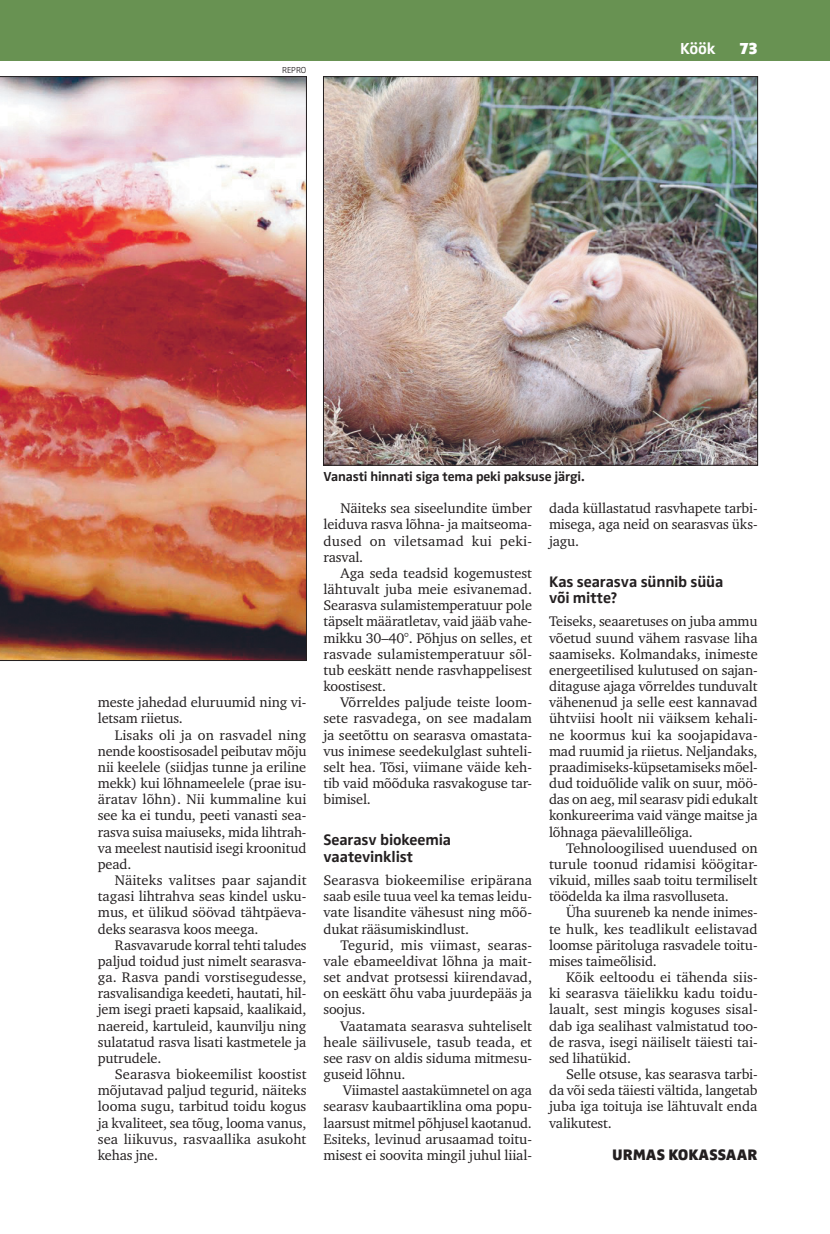
<style>
.page{position:relative;width:830px;height:1234px;background:#fff}
.page>*{position:absolute;margin:0;border:0;box-sizing:border-box;transform-origin:0 0}
.t1{font:700 16.5px "Zwo Pro";color:#fff}
.t2{font:900 16.5px "Zwo Pro";color:#fff}
.t3{font:700 15.75px/16.5px "Zwo Pro";letter-spacing:-.01em;color:#231f20}
.t4{font:900 15.75px "Zwo Pro";color:#231f20}
.t5{font:14.25px/16.2px "Charter ITC";letter-spacing:-.01em;color:#231f20;text-align:justify}
.t6{font:700 13.5px "Zwo Pro";letter-spacing:-.01em;color:#231f20}
.t7{font:300 9px "Zwo Pro";color:#231f20}
</style>
<div class="page">
<div style="left:0;top:0;width:829px;height:60px;background:#689252"></div>
<img style="left:0;top:76px;width:306px;height:584px">
<img style="left:325px;top:78px;width:430px;height:385px">
<p class="t7" style="left:282px;top:65px;width:26px">REPRO</p>
<p class="t1" style="left:680px;top:39px;width:37px">Köök</p>
<p class="t2" style="left:739px;top:39px;width:20px">73</p>
<p class="t5" style="left:98px;top:694px;width:210px">meste jahedad eluruumid ning vi&shy;letsam riietus.</p>
<p class="t5" style="left:98px;top:726px;width:210px;text-indent:17px">Lisaks oli ja on rasvadel ning nende koostisosadel peibutav mõju nii keelele (siidjas tunne ja eriline mekk) kui lõhnameelele (prae isu&shy;äratav lõhn). Nii kummaline kui see ka ei tundu, peeti vanasti sea&shy;rasva suisa maiuseks, mida lihtrah&shy;va meelest nautisid isegi kroonitud pead.</p>
<p class="t5" style="left:98px;top:871px;width:210px;text-indent:17px">Näiteks valitses paar sajandit tagasi lihtrahva seas kindel usku&shy;mus, et ülikud söövad tähtpäeva&shy;deks searasva koos meega.</p>
<p class="t5" style="left:98px;top:936px;width:210px;text-indent:17px">Rasvavarude korral tehti taludes paljud toidud just nimelt searasva&shy;ga. Rasva pandi vorstisegudesse, rasvalisandiga keedeti, hautati, hil&shy;jem isegi praeti kapsaid, kaalikaid, naereid, kartuleid, kaunvilju ning sulatatud rasva lisati kastmetele ja putrudele.</p>
<p class="t5" style="left:98px;top:1065px;width:210px;text-indent:17px">Searasva biokeemilist koostist mõjutavad paljud tegurid, näiteks looma sugu, tarbitud toidu kogus ja kvaliteet, sea tõug, looma vanus, sea liikuvus, rasvaallika asukoht kehas jne.</p>
<p class="t6" style="left:323px;top:468px;width:262px">Vanasti hinnati siga tema peki paksuse järgi.</p>
<p class="t5" style="left:323px;top:500px;width:210px;text-indent:17px">Näiteks sea siseelundite ümber leiduva rasva lõhna- ja maitseoma&shy;dused on viletsamad kui peki&shy;rasval.</p>
<p class="t5" style="left:323px;top:564px;width:210px;text-indent:17px">Aga seda teadsid kogemustest lähtuvalt juba meie esivanemad.<br>Searasva sulamistemperatuur pole täpselt määratletav, vaid jääb vahe&shy;mikku 30–40°. Põhjus on selles, et rasvade sulamistemperatuur sõl&shy;tub eeskätt nende rasvhappelisest koostisest.</p>
<p class="t5" style="left:323px;top:694px;width:210px;text-indent:17px">Võrreldes paljude teiste loom&shy;sete rasvadega, on see madalam ja seetõttu on searasva omastata&shy;vus inimese seedekulglast suhteli&shy;selt hea. Tõsi, viimane väide keh&shy;tib vaid mõõduka rasvakoguse tar&shy;bimisel.</p>
<p class="t3" style="left:323px;top:832px;width:129px">Searasv biokeemia vaatevinklist</p>
<p class="t5" style="left:323px;top:871px;width:210px">Searasva biokeemilise eripärana saab esile tuua veel ka temas leidu&shy;vate lisandite vähesust ning mõõ&shy;dukat rääsumiskindlust.</p>
<p class="t5" style="left:323px;top:936px;width:210px;text-indent:17px">Tegurid, mis viimast, searas&shy;vale ebameeldivat lõhna ja mait&shy;set andvat protsessi kiirendavad, on eeskätt õhu vaba juurdepääs ja soojus.</p>
<p class="t5" style="left:323px;top:1017px;width:210px;text-indent:17px">Vaatamata searasva suhteliselt heale säilivusele, tasub teada, et see rasv on aldis siduma mitmesu&shy;guseid lõhnu.</p>
<p class="t5" style="left:323px;top:1081px;width:210px;text-indent:20px">Viimastel aastakümnetel on aga searasv kaubaartiklina oma popu&shy;laarsust mitmel põhjusel kaotanud.<br>Esiteks, levinud arusaamad toitu&shy;misest ei soovita mingil juhul liial-</p>
<p class="t5" style="left:549px;top:500px;width:210px">dada küllastatud rasvhapete tarbi&shy;misega, aga neid on searasvas üks&shy;jagu.</p>
<p class="t3" style="left:549px;top:573px;width:176px">Kas searasva sünnib süüa või mitte?</p>
<p class="t5" style="left:549px;top:613px;width:210px">Teiseks, seaaretuses on juba ammu võetud suund vähem rasvase liha saamiseks. Kolmandaks, inimeste energeetilised kulutused on sajan&shy;ditaguse ajaga võrreldes tunduvalt vähenenud ja selle eest kannavad ühtviisi hoolt nii väiksem kehali&shy;ne koormus kui ka soojapidava&shy;mad ruumid ja riietus. Neljandaks, praadimiseks-küpsetamiseks mõel&shy;dud toiduõlide valik on suur, möö&shy;das on aeg, mil searasv pidi edukalt konkureerima vaid vänge maitse ja lõhnaga päevalilleõliga.</p>
<p class="t5" style="left:549px;top:839px;width:210px;text-indent:17px">Tehnoloogilised uuendused on turule toonud ridamisi köögitar&shy;vikuid, milles saab toitu termiliselt töödelda ka ilma rasvolluseta.</p>
<p class="t5" style="left:549px;top:904px;width:210px;text-indent:17px">Üha suureneb ka nende inimes&shy;te hulk, kes teadlikult eelistavad loomse päritoluga rasvadele toitu&shy;mises taimeõlisid.</p>
<p class="t5" style="left:549px;top:968px;width:210px;text-indent:17px">Kõik eeltoodu ei tähenda siis&shy;ki searasva täielikku kadu toidu&shy;laualt, sest mingis koguses sisal&shy;dab iga sealihast valmistatud too&shy;de rasva, isegi näiliselt täiesti tai&shy;sed lihatükid.</p>
<p class="t5" style="left:549px;top:1065px;width:210px;text-indent:17px">Selle otsuse, kas searasva tarbi&shy;da või seda täiesti vältida, langetab juba iga toituja ise lähtuvalt enda valikutest.</p>
<p class="t4" style="left:611px;top:1144px;width:147px">URMAS KOKASSAAR</p>
</div>
